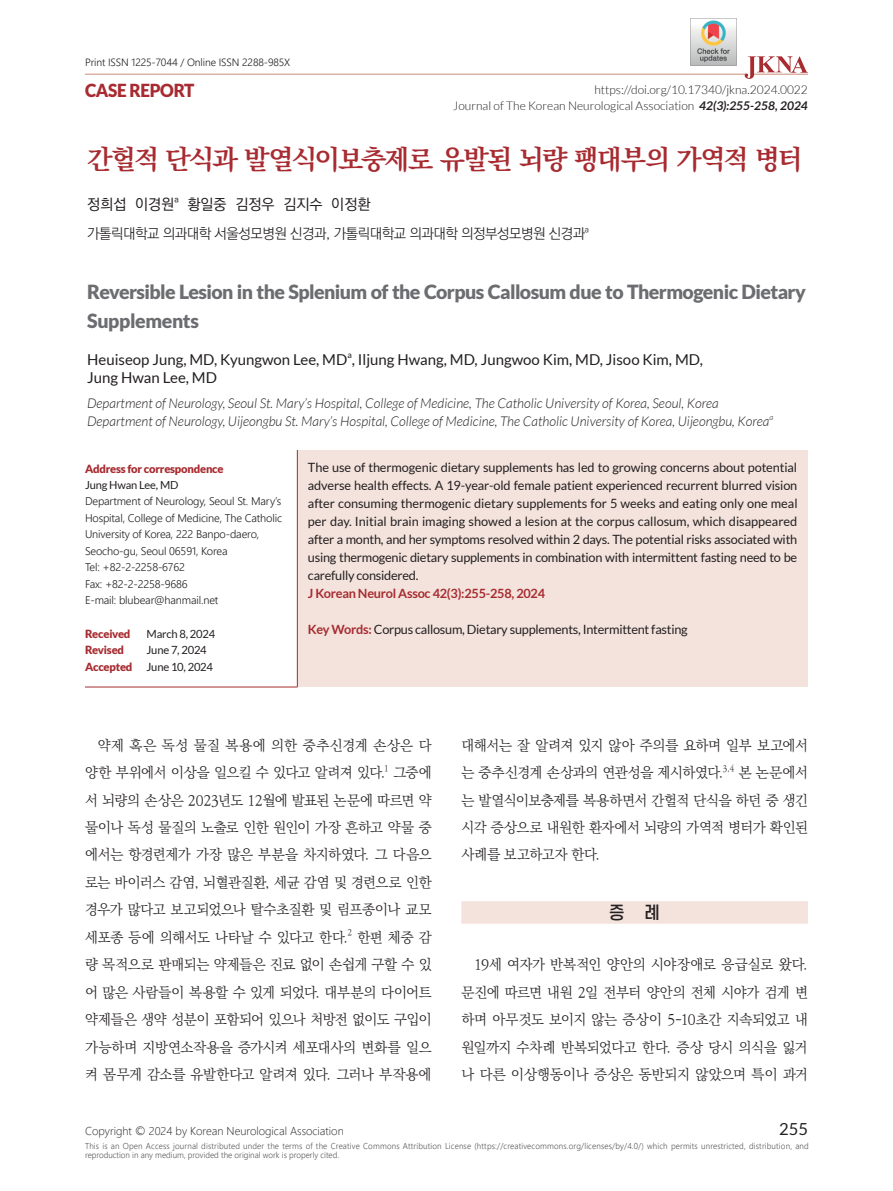
<style>
.page{position:relative;width:893px;height:1191px;background:#fff}
.page>*{position:absolute;margin:0;border:0;box-sizing:border-box;transform-origin:0 0}
.t1{font:700 27px "Ko Pub World Batang";letter-spacing:-.065em;color:#a72b30}
.t2{font:900 19.5px/28.5px "Lato";letter-spacing:-.03em;color:#6c6d70}
.t3{font:900 18px "Lato";letter-spacing:-.02em;color:#a72b30;scale:.95 1}
.t4{font:500 17.1px "S Core Dream 5";color:#231f20}
.t5{font:16.65px "Lato";color:#231f20}
.t6{font:15px "Lato";color:#231f20}
.t7{font:500 15px "Ko Pub World Dotum";color:#231f20}
.t8{font:300 14.25px/27.5px "Ko Pub World Batang";letter-spacing:-.02em;color:#231f20;text-align:justify}
.t9{font:300 14.25px/27.5px "Ko Pub World Batang";color:#231f20}
.t10{font:300 14.25px "Ko Pub World Dotum";letter-spacing:-.03em;color:#231f20}
.t11{font:italic 300 13.5px/18px "Lato";color:#231f20}
.t12{font:12.75px/18px "Lato";letter-spacing:-.02em;color:#231f20;text-align:justify}
.t13{font:700 12.75px "Lato";letter-spacing:-.02em;color:#a72b30}
.t14{font:300 12px/15.8px "Lato";color:#231f20;text-align:right}
.t15{font:300 11.4px "Segoe UI";color:#231f20}
.t16{font:900 11.25px "Lato";letter-spacing:-.02em;color:#a72b30}
.t17{font:11.25px "Lato";letter-spacing:-.02em;color:#231f20}
.t18{font:300 11.1px/16.5px "Segoe UI";letter-spacing:-.015em;color:#231f20}
.t19{font:11.1px "Lato";letter-spacing:-.015em;color:#231f20}
.t20{font:300 10.5px "Segoe UI";letter-spacing:-.01em;color:#231f20}
.t21{font:500 8.7px "Ko Pub World Dotum";color:#231f20}
.t22{font:8.7px "Lato";color:#231f20}
.t23{font:300 8.55px/9.8px "Segoe UI";letter-spacing:.02em;color:#57585a;scale:.95 1}
.t24{font:300 8.25px "Ko Pub World Batang";color:#231f20}
.t25{font:300 8.25px "Ko Pub World Dotum";color:#231f20}
.t26{font:italic 300 7.8px "Lato";color:#231f20}
.s1{font-weight:700;font-style:italic}
.s2{font-weight:700;color:#a72b30}
.s3{font-size:12px}
</style>
<div class="page">
<hr style="left:85px;top:74px;width:723px;height:1px;background:#d3a08f">
<svg style="left:745px;top:56px;width:63px;height:23px"></svg>
<div style="left:297px;top:450px;width:511px;height:237px;background:#f3e3dc"></div>
<hr style="left:297px;top:450px;width:1px;height:237px;background:#a72b30">
<hr style="left:85px;top:687px;width:213px;height:1px;background:#a72b30">
<div style="left:461px;top:901px;width:347px;height:22px;background:#f3e3dc"></div>
<img style="left:690px;top:19px;width:47px;height:47px">
<p class="t20" style="left:85px;top:52px;width:207px">Print ISSN 1225-7044 / Online ISSN 2288-985X</p>
<h3 class="t3" style="left:85px;top:80px;width:117px">CASE REPORT</h3>
<p class="t14" style="left:453px;top:82px;width:356px">https://doi.org/10.17340/jkna.2024.0022<br>Journal of The Korean Neurological Association <span class="s1">42(3):255-258, 2024</span></p>
<h1 class="t1" style="left:87px;top:140px;width:717px">간헐적 단식과 발열식이보충제로 유발된 뇌량 팽대부의 가역적 병터</h1>
<p class="t7" style="left:87px;top:194px;width:89px">정희섭 이경원</p>
<p class="t21" style="left:174px;top:193px;width:6px">a</p>
<p class="t7" style="left:187px;top:194px;width:185px">황일중 김정우 김지수 이정환</p>
<p class="t10" style="left:87px;top:224px;width:500px">가톨릭대학교 의과대학 서울성모병원 신경과, 가톨릭대학교 의과대학 의정부성모병원 신경과</p>
<p class="t25" style="left:585px;top:224px;width:6px">a</p>
<h2 class="t2" style="left:87px;top:277px;width:720px">Reversible Lesion in the Splenium of the Corpus Callosum due to Thermogenic Dietary<br>Supplements</h2>
<p class="t6" style="left:87px;top:351px;width:617px">Heuiseop Jung, MD, Kyungwon Lee, MD , Iljung Hwang, MD, Jungwoo Kim, MD, Jisoo Kim, MD,</p>
<p class="t22" style="left:347px;top:350px;width:6px">a</p>
<p class="t6" style="left:87px;top:369px;width:131px">Jung Hwan Lee, MD</p>
<p class="t11" style="left:87px;top:395px;width:684px">Department of Neurology, Seoul St. Mary’s Hospital, College of Medicine, The Catholic University of Korea, Seoul, Korea<br>Department of Neurology, Uijeongbu St. Mary’s Hospital, College of Medicine, The Catholic University of Korea, Uijeongbu, Korea</p>
<p class="t26" style="left:769px;top:413px;width:5px">a</p>
<p class="t16" style="left:85px;top:462px;width:140px">Address for correspondence</p>
<p class="t19" style="left:85px;top:479px;width:95px">Jung Hwan Lee, MD</p>
<p class="t18" style="left:85px;top:492px;width:198px">Department of Neurology, Seoul St. Mary’s Hospital, College of Medicine, The Catholic University of Korea, 222 Banpo-daero, Seocho-gu, Seoul 06591, Korea<br>Tel: +82-2-2258-6762<br>Fax: +82-2-2258-9686<br>E-mail: blubear@hanmail.net</p>
<p class="t16" style="left:85px;top:627px;width:47px">Received</p>
<p class="t17" style="left:147px;top:627px;width:70px">March 8, 2024</p>
<p class="t16" style="left:85px;top:643px;width:41px">Revised</p>
<p class="t17" style="left:147px;top:643px;width:62px">June 7, 2024</p>
<p class="t16" style="left:85px;top:660px;width:49px">Accepted</p>
<p class="t17" style="left:147px;top:660px;width:68px">June 10, 2024</p>
<p class="t12" style="left:308px;top:458px;width:491px">The use of thermogenic dietary supplements has led to growing concerns about potential adverse health effects. A 19-year-old female patient experienced recurrent blurred vision after consuming thermogenic dietary supplements for 5 weeks and eating only one meal per day. Initial brain imaging showed a lesion at the corpus callosum, which disappeared after a month, and her symptoms resolved within 2 days. The potential risks associated with using thermogenic dietary supplements in combination with intermittent fasting need to be carefully considered.</p>
<p class="t13" style="left:308px;top:586px;width:239px">J Korean Neurol Assoc 42(3):255-258, 2024</p>
<p class="t12" style="left:308px;top:620px;width:381px"><span class="s2">Key Words:</span> Corpus callosum, Dietary supplements, Intermittent fasting</p>
<p class="t9" style="left:85px;top:731px;width:348px;text-indent:13px">약제 혹은 독성 물질 복용에 의한 중추신경계 손상은 다 양한 부위에서 이상을 일으킬 수 있다고 알려져 있다.</p>
<p class="t24" style="left:384px;top:762px;width:6px">1</p>
<p class="t8" style="left:85px;top:759px;width:348px;text-indent:308px">그중에 서 뇌량의 손상은 2023년도 12월에 발표된 논문에 따르면 약 물이나 독성 물질의 노출로 인한 원인이 가장 흔하고 약물 중 에서는 항경련제가 가장 많은 부분을 차지하였다. 그 다음으 로는 바이러스 감염, 뇌혈관질환, 세균 감염 및 경련으로 인한 경우가 많다고 보고되었으나 탈수초질환 및 림프종이나 교모 세포종 등에 의해서도 나타날 수 있다고 한다.</p>
<p class="t24" style="left:347px;top:926px;width:6px">2</p>
<p class="t8" style="left:85px;top:924px;width:348px;text-indent:272px">한편 체중 감 량 목적으로 판매되는 약제들은 진료 없이 손쉽게 구할 수 있 어 많은 사람들이 복용할 수 있게 되었다. 대부분의 다이어트 약제들은 생약 성분이 포함되어 있으나 처방전 없이도 구입이 가능하며 지방연소작용을 증가시켜 세포대사의 변화를 일으 켜 몸무게 감소를 유발한다고 알려져 있다. 그러나 부작용에</p>
<p class="t8" style="left:461px;top:731px;width:348px">대해서는 잘 알려져 있지 않아 주의를 요하며 일부 보고에서 는 중추신경계 손상과의 연관성을 제시하였다.</p>
<p class="t24" style="left:723px;top:762px;width:13px">3,4</p>
<p class="t8" style="left:461px;top:759px;width:348px;text-indent:277px">본 논문에서 는 발열식이보충제를 복용하면서 간헐적 단식을 하던 중 생긴 시각 증상으로 내원한 환자에서 뇌량의 가역적 병터가 확인된 사례를 보고하고자 한다.</p>
<h3 class="t4" style="left:609px;top:900px;width:53px">증 례</h3>
<p class="t8" style="left:461px;top:951px;width:348px;text-indent:13px">19세 여자가 반복적인 양안의 시야장애로 응급실로 왔다. 문진에 따르면 내원 2일 전부터 양안의 전체 시야가 검게 변 하며 아무것도 보이지 않는 증상이 5-10초간 지속되었고 내 원일까지 수차례 반복되었다고 한다. 증상 당시 의식을 잃거 나 다른 이상행동이나 증상은 동반되지 않았으며 특이 과거</p>
<p class="t15" style="left:85px;top:1120px;width:260px">Copyright <span class="s3">©</span> 2024 by Korean Neurological Association</p>
<h3 class="t5" style="left:779px;top:1120px;width:30px">255</h3>
<p class="t23" style="left:85px;top:1139px;width:763px">This is an Open Access journal distributed under the terms of the Creative Commons Attribution License (https://creativecommons.org/licenses/by/4.0/) which permits unrestricted, distribution, and reproduction in any medium, provided the original work is properly cited.</p>
</div>
